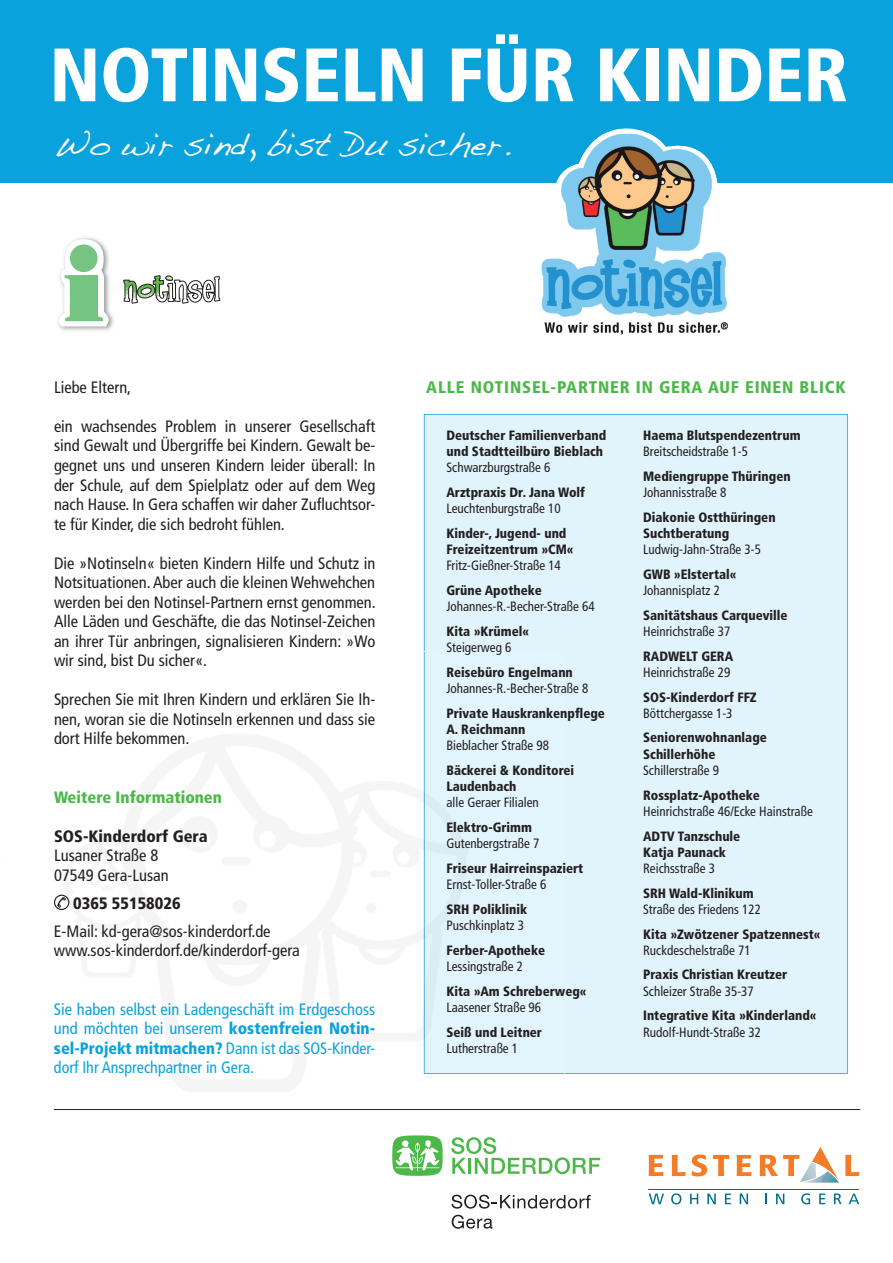
<style>
.page{position:relative;width:893px;height:1263px;background:#fff}
.page>*{position:absolute;margin:0;border:0;box-sizing:border-box;transform-origin:0 0}
.t1{font:900 condensed 75.45px "Frutiger";color:#fff}
.t2{font:33.6px "Handwriting Dakota";color:#fff}
.t3{font:900 condensed 16.8px "Frutiger";letter-spacing:.05em;color:#4cb848}
.t4{font:condensed 16.5px/19.5px "Frutiger";color:#231f20;text-align:justify}
.t5{font:condensed 16.5px/19.5px "Frutiger";color:#0aa2dc;text-align:justify}
.t6{font:900 condensed 16.5px "Frutiger";color:#231f20}
.t7{font:900 condensed 16.5px "Frutiger";color:#4cb848}
.t8{font:900 condensed 13.5px/16.2px "Frutiger";color:#231f20}
.t9{font:condensed 13.5px "Frutiger";color:#231f20}
.s1{font-weight:900}
</style>
<div class="page">
<div style="left:424px;top:414px;width:424px;height:660px;background:#e1f4fc"></div>
<div style="left:0;top:0;width:893px;height:183px;background:#0aa2dc"></div>
<img style="left:424px;top:652px;width:140px;height:422px">
<hr style="left:54px;top:1109px;width:806px;height:1px;background:#231f20">
<svg style="left:54px;top:895px;width:15px;height:15px"></svg>
<svg style="left:452px;top:1195px;width:139px;height:13px"></svg>
<svg style="left:452px;top:1215px;width:41px;height:14px"></svg>
<svg style="left:451px;top:1137px;width:149px;height:37px"></svg>
<svg style="left:392px;top:1135px;width:51px;height:41px"></svg>
<svg style="left:649px;top:1193px;width:15px;height:11px"></svg>
<svg style="left:671px;top:1193px;width:10px;height:11px"></svg>
<svg style="left:690px;top:1193px;width:8px;height:11px"></svg>
<svg style="left:707px;top:1193px;width:9px;height:11px"></svg>
<svg style="left:725px;top:1193px;width:6px;height:11px"></svg>
<svg style="left:740px;top:1193px;width:8px;height:11px"></svg>
<svg style="left:765px;top:1193px;width:2px;height:11px"></svg>
<svg style="left:776px;top:1193px;width:8px;height:11px"></svg>
<svg style="left:801px;top:1193px;width:9px;height:11px"></svg>
<svg style="left:819px;top:1193px;width:6px;height:11px"></svg>
<svg style="left:834px;top:1193px;width:7px;height:11px"></svg>
<svg style="left:849px;top:1193px;width:10px;height:11px"></svg>
<svg style="left:649px;top:1155px;width:14px;height:21px"></svg>
<svg style="left:672px;top:1155px;width:14px;height:21px"></svg>
<svg style="left:692px;top:1154px;width:15px;height:22px"></svg>
<svg style="left:713px;top:1155px;width:16px;height:21px"></svg>
<svg style="left:737px;top:1155px;width:14px;height:21px"></svg>
<svg style="left:845px;top:1155px;width:14px;height:21px"></svg>
<hr style="left:649px;top:1190px;width:210px;height:1px;background:#006d89">
<svg style="left:760px;top:1147px;width:79px;height:35px"></svg>
<svg style="left:604px;top:128px;width:46px;height:207px"></svg>
<img style="left:541px;top:134px;width:187px;height:200px">
<svg style="left:123px;top:275px;width:97px;height:29px"></svg>
<img style="left:59px;top:237px;width:55px;height:94px">
<svg style="left:57px;top:239px;width:52px;height:87px"></svg>
<h1 class="t1" style="left:50px;top:30px;width:800px">NOTINSELN FÜR KINDER</h1>
<h2 class="t2" style="left:54px;top:123px;width:458px">Wo wir sind, bist Du sicher.</h2>
<p class="t4" style="left:54px;top:378px;width:79px">Liebe Eltern,</p>
<p class="t4" style="left:54px;top:417px;width:323px">ein wachsendes Problem in unserer Gesellschaft sind Gewalt und Übergriffe bei Kindern. Gewalt be&shy;gegnet uns und unseren Kindern leider überall: In der Schule, auf dem Spielplatz oder auf dem Weg nach Hause. In Gera schaffen wir daher Zufluchtsor&shy;te für Kinder, die sich bedroht fühlen.</p>
<p class="t4" style="left:54px;top:553px;width:323px">Die »Notinseln« bieten Kindern Hilfe und Schutz in Notsituationen. Aber auch die kleinen Wehwehchen werden bei den Notinsel-Partnern ernst genommen.<br>Alle Läden und Geschäfte, die das Notinsel-Zeichen an ihrer Tür anbringen, signalisieren Kindern: »Wo wir sind, bist Du sicher«.</p>
<p class="t4" style="left:54px;top:690px;width:323px">Sprechen Sie mit Ihren Kindern und erklären Sie Ih&shy;nen, woran sie die Notinseln erkennen und dass sie dort Hilfe bekommen.</p>
<p class="t7" style="left:54px;top:787px;width:170px">Weitere Informationen</p>
<p class="t6" style="left:54px;top:826px;width:155px">SOS-Kinderdorf Gera</p>
<p class="t4" style="left:54px;top:846px;width:116px">Lusaner Straße 8<br>07549 Gera-Lusan</p>
<p class="t6" style="left:73px;top:893px;width:109px">0365 55158026</p>
<p class="t4" style="left:54px;top:921px;width:247px">E-Mail: kd-gera@sos-kinderdorf.de www.sos-kinderdorf.de/kinderdorf-gera</p>
<p class="t5" style="left:54px;top:999px;width:323px">Sie haben selbst ein Ladengeschäft im Erdgeschoss und möchten bei unserem <span class="s1">kostenfreien Notin&shy;sel-Projekt mitmachen?</span> Dann ist das SOS-Kinder&shy;dorf Ihr Ansprechpartner in Gera.</p>
<p class="t3" style="left:426px;top:377px;width:421px">ALLE NOTINSEL-PARTNER IN GERA AUF EINEN BLICK</p>
<p class="t8" style="left:446px;top:427px;width:161px">Deutscher Familienverband und Stadtteilbüro Bieblach</p>
<p class="t9" style="left:446px;top:460px;width:105px">Schwarzburgstraße 6</p>
<p class="t8" style="left:446px;top:484px;width:140px">Arztpraxis Dr. Jana Wolf</p>
<p class="t9" style="left:446px;top:501px;width:116px">Leuchtenburgstraße 10</p>
<p class="t8" style="left:446px;top:525px;width:129px">Kinder-, Jugend- und<br>Freizeitzentrum »CM«</p>
<p class="t9" style="left:446px;top:558px;width:116px">Fritz-Gießner-Straße 14</p>
<p class="t8" style="left:446px;top:582px;width:97px">Grüne Apotheke</p>
<p class="t9" style="left:446px;top:599px;width:150px">Johannes-R.-Becher-Straße 64</p>
<p class="t8" style="left:446px;top:623px;width:84px">Kita »Krümel«</p>
<p class="t9" style="left:446px;top:640px;width:66px">Steigerweg 6</p>
<p class="t8" style="left:446px;top:664px;width:128px">Reisebüro Engelmann</p>
<p class="t9" style="left:446px;top:680px;width:143px">Johannes-R.-Becher-Straße 8</p>
<p class="t8" style="left:446px;top:705px;width:160px">Private Hauskrankenpflege<br>A. Reichmann</p>
<p class="t9" style="left:446px;top:738px;width:104px">Bieblacher Straße 98</p>
<p class="t8" style="left:446px;top:762px;width:129px">Bäckerei &amp; Konditorei<br>Laudenbach</p>
<p class="t9" style="left:446px;top:795px;width:94px">alle Geraer Filialen</p>
<p class="t8" style="left:446px;top:819px;width:87px">Elektro-Grimm</p>
<p class="t9" style="left:446px;top:836px;width:94px">Gutenbergstraße 7</p>
<p class="t8" style="left:446px;top:860px;width:138px">Friseur Hairreinspaziert</p>
<p class="t9" style="left:446px;top:876px;width:101px">Ernst-Toller-Straße 6</p>
<p class="t8" style="left:446px;top:901px;width:82px">SRH Poliklinik</p>
<p class="t9" style="left:446px;top:917px;width:79px">Puschkinplatz 3</p>
<p class="t8" style="left:446px;top:942px;width:100px">Ferber-Apotheke</p>
<p class="t9" style="left:446px;top:958px;width:78px">Lessingstraße 2</p>
<p class="t8" style="left:446px;top:983px;width:142px">Kita »Am Schreberweg«</p>
<p class="t9" style="left:446px;top:999px;width:96px">Laasener Straße 96</p>
<p class="t8" style="left:446px;top:1024px;width:97px">Seiß und Leitner</p>
<p class="t9" style="left:446px;top:1040px;width:73px">Lutherstraße 1</p>
<p class="t8" style="left:643px;top:427px;width:159px">Haema Blutspendezentrum</p>
<p class="t9" style="left:643px;top:444px;width:106px">Breitscheidstraße 1-5</p>
<p class="t8" style="left:643px;top:468px;width:149px">Mediengruppe Thüringen</p>
<p class="t9" style="left:643px;top:484px;width:85px">Johannisstraße 8</p>
<p class="t8" style="left:643px;top:509px;width:134px">Diakonie Ostthüringen<br>Suchtberatung</p>
<p class="t9" style="left:643px;top:542px;width:119px">Ludwig-Jahn-Straße 3-5</p>
<p class="t8" style="left:643px;top:566px;width:95px">GWB »Elstertal«</p>
<p class="t9" style="left:643px;top:582px;width:78px">Johannisplatz 2</p>
<p class="t8" style="left:643px;top:607px;width:146px">Sanitätshaus Carqueville</p>
<p class="t9" style="left:643px;top:623px;width:89px">Heinrichstraße 37</p>
<p class="t8" style="left:643px;top:648px;width:91px">RADWELT GERA</p>
<p class="t9" style="left:643px;top:664px;width:89px">Heinrichstraße 29</p>
<p class="t8" style="left:643px;top:689px;width:115px">SOS-Kinderdorf FFZ</p>
<p class="t9" style="left:643px;top:705px;width:91px">Böttchergasse 1-3</p>
<p class="t8" style="left:643px;top:730px;width:125px">Seniorenwohnanlage<br>Schillerhöhe</p>
<p class="t9" style="left:643px;top:762px;width:77px">Schillerstraße 9</p>
<p class="t8" style="left:643px;top:787px;width:118px">Rossplatz-Apotheke</p>
<p class="t9" style="left:643px;top:803px;width:171px">Heinrichstraße 46/Ecke Hainstraße</p>
<p class="t8" style="left:643px;top:828px;width:99px">ADTV Tanzschule<br>Katja Paunack</p>
<p class="t9" style="left:643px;top:860px;width:73px">Reichsstraße 3</p>
<p class="t8" style="left:643px;top:885px;width:112px">SRH Wald-Klinikum</p>
<p class="t9" style="left:643px;top:901px;width:119px">Straße des Friedens 122</p>
<p class="t8" style="left:643px;top:926px;width:179px">Kita »Zwötzener Spatzennest«</p>
<p class="t9" style="left:643px;top:942px;width:109px">Ruckdeschelstraße 71</p>
<p class="t8" style="left:643px;top:967px;width:146px">Praxis Christian Kreutzer</p>
<p class="t9" style="left:643px;top:983px;width:112px">Schleizer Straße 35-37</p>
<p class="t8" style="left:643px;top:1007px;width:175px">Integrative Kita »Kinderland«</p>
<p class="t9" style="left:643px;top:1024px;width:119px">Rudolf-Hundt-Straße 32</p>
</div>
